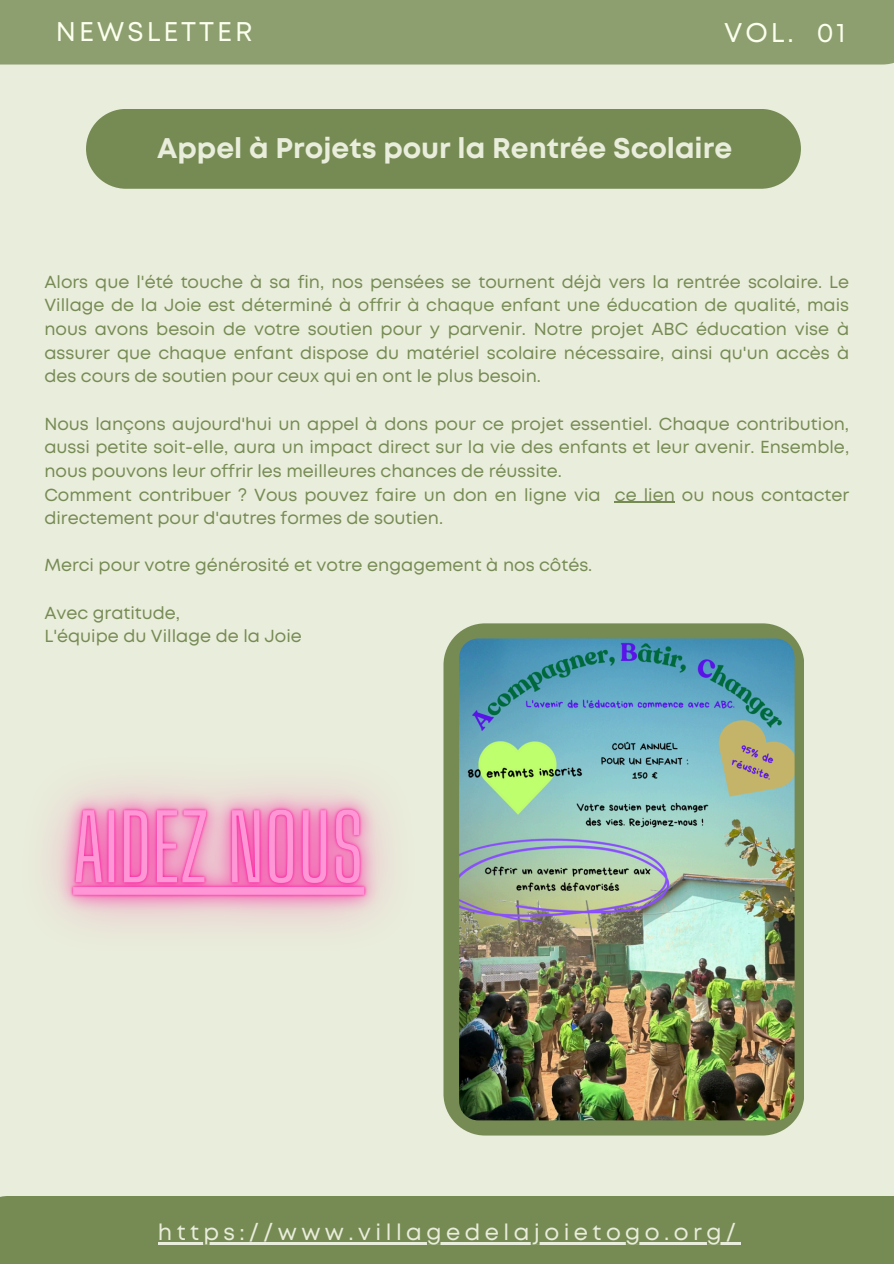
<style>
.page{position:relative;width:894px;height:1264px;background:#fff}
.page>*{position:absolute;margin:0;border:0;box-sizing:border-box;transform-origin:0 0}
.t1{font:700 28.35px "Mont";color:#e9eddb}
.t2{font:27px "Mont";letter-spacing:.11em;color:#fbffed}
.t3{font:22.5px "Mont";letter-spacing:.2em;color:#e9eddb}
.t4{font:17.4px/23.7px "Mont";color:#768b54;text-align:justify}
</style>
<div class="page">
<div style="left:0;top:0;width:893px;height:1263px;background:#e9eddb"></div>
<div style="left:86px;top:109px;width:714px;height:80px;background:#768b54"></div>
<div style="left:0;top:1195px;width:893px;height:68px;background:#768b54"></div>
<div style="left:0;top:0;width:893px;height:64px;background:#8d9e6f"></div>
<svg style="left:443px;top:623px;width:361px;height:512px;fill:#768b54"></svg>
<img style="left:459px;top:638px;width:335px;height:482px">
<hr style="left:158px;top:1241px;width:582px;height:3px;background:#e9eddb">
<hr style="left:614px;top:501px;width:60px;height:2px;background:#768b54">
<img style="left:48px;top:692px;width:418px;height:311px">
<h2 class="t2" style="left:56px;top:22px;width:198px">NEWSLETTER</h2>
<h3 class="t2" style="left:723px;top:23px;width:123px">VOL. 01</h3>
<p class="t1" style="left:157px;top:138px;width:576px">Appel à Projets pour la Rentrée Scolaire</p>
<p class="t4" style="left:44px;top:271px;width:806px">Alors que l'été touche à sa fin, nos pensées se tournent déjà vers la rentrée scolaire. Le Village de la Joie est déterminé à offrir à chaque enfant une éducation de qualité, mais nous avons besoin de votre soutien pour y parvenir. Notre projet ABC éducation vise à assurer que chaque enfant dispose du matériel scolaire nécessaire, ainsi qu'un accès à des cours de soutien pour ceux qui en ont le plus besoin.</p>
<p class="t4" style="left:44px;top:413px;width:806px">Nous lançons aujourd'hui un appel à dons pour ce projet essentiel. Chaque contribution, aussi petite soit-elle, aura un impact direct sur la vie des enfants et leur avenir. Ensemble, nous pouvons leur offrir les meilleures chances de réussite.</p>
<p class="t4" style="left:44px;top:484px;width:806px">Comment contribuer ? Vous pouvez faire un don en ligne via ce lien ou nous contacter directement pour d'autres formes de soutien.</p>
<p class="t4" style="left:44px;top:555px;width:549px">Merci pour votre générosité et votre engagement à nos côtés.</p>
<p class="t4" style="left:44px;top:602px;width:137px">Avec gratitude,</p>
<h4 class="t4" style="left:44px;top:625px;width:259px">L'équipe du Village de la Joie</h4>
<p class="t3" style="left:158px;top:1223px;width:579px">https://www.villagedelajoietogo.org/</p>
</div>
